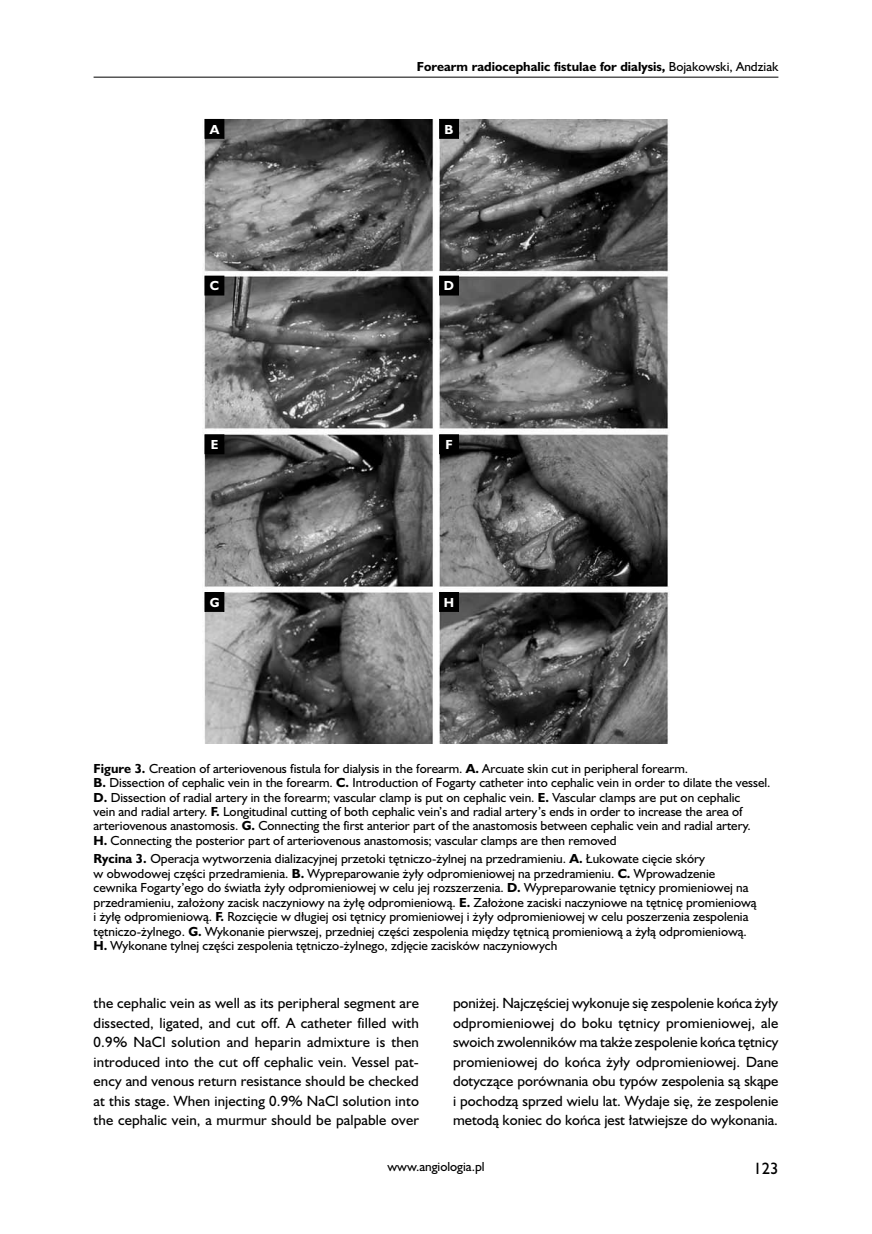
<style>
.page{position:relative;width:872px;height:1234px;background:#fff}
.page>*{position:absolute;margin:0;border:0;box-sizing:border-box;transform-origin:0 0}
.t1{font:15px "Humanst 521 PL";color:#000}
.t2{font:13.5px/19.5px "Humanst 521 PL";letter-spacing:.005em;color:#000;text-align:justify}
.t3{font:12px/14.4px "Humanst 521 PL";color:#000}
.t4{font:700 12px "Humanst 521 PL";color:#000}
.t5{font:700 12px "Humanst 521 PL";color:#fff}
.s1{font-weight:400}
.s2{font-weight:700}
</style>
<div class="page">
<hr style="left:94px;top:77px;width:684px;height:1px;background:#000">
<img style="left:204px;top:119px;width:465px;height:624px">
<div style="left:205px;top:119px;width:19px;height:19px;background:#000"></div>
<div style="left:205px;top:119px;width:19px;height:20px;border:1px solid #000"></div>
<div style="left:439px;top:119px;width:19px;height:19px;background:#000"></div>
<div style="left:439px;top:119px;width:20px;height:20px;border:1px solid #000"></div>
<div style="left:205px;top:276px;width:19px;height:19px;background:#000"></div>
<div style="left:439px;top:276px;width:19px;height:19px;background:#000"></div>
<div style="left:439px;top:276px;width:20px;height:19px;border:1px solid #000"></div>
<div style="left:205px;top:435px;width:19px;height:18px;background:#000"></div>
<div style="left:205px;top:434px;width:19px;height:20px;border:1px solid #000"></div>
<div style="left:439px;top:435px;width:19px;height:18px;background:#000"></div>
<div style="left:439px;top:434px;width:20px;height:20px;border:1px solid #000"></div>
<div style="left:205px;top:592px;width:19px;height:19px;background:#000"></div>
<div style="left:439px;top:592px;width:19px;height:19px;background:#000"></div>
<div style="left:439px;top:592px;width:20px;height:19px;border:1px solid #000"></div>
<p class="t4" style="left:417px;top:58px;width:363px">Forearm radiocephalic fistulae for dialysis, <span class="s1">Bojakowski, Andziak</span></p>
<p class="t5" style="left:210px;top:121px;width:11px">A</p>
<p class="t5" style="left:444px;top:121px;width:10px">B</p>
<p class="t5" style="left:210px;top:278px;width:11px">C</p>
<p class="t5" style="left:444px;top:278px;width:12px">D</p>
<p class="t5" style="left:211px;top:436px;width:9px">E</p>
<p class="t5" style="left:445px;top:436px;width:9px">F</p>
<p class="t5" style="left:210px;top:594px;width:11px">G</p>
<p class="t5" style="left:444px;top:594px;width:12px">H</p>
<p class="t3" style="left:94px;top:760px;width:678px"><span class="s2">Figure 3.</span> Creation of arteriovenous fistula for dialysis in the forearm. <span class="s2">A.</span> Arcuate skin cut in peripheral forearm.<br><span class="s2">B.</span> Dissection of cephalic vein in the forearm. <span class="s2">C.</span> Introduction of Fogarty catheter into cephalic vein in order to dilate the vessel.<br><span class="s2">D.</span> Dissection of radial artery in the forearm; vascular clamp is put on cephalic vein. <span class="s2">E.</span> Vascular clamps are put on cephalic<br>vein and radial artery. <span class="s2">F.</span> Longitudinal cutting of both cephalic vein’s and radial artery’s ends in order to increase the area of arteriovenous anastomosis. <span class="s2">G.</span> Connecting the first anterior part of the anastomosis between cephalic vein and radial artery.<br><span class="s2">H.</span> Connecting the posterior part of arteriovenous anastomosis; vascular clamps are then removed</p>
<p class="t3" style="left:94px;top:851px;width:664px"><span class="s2">Rycina 3.</span> Operacja wytworzenia dializacyjnej przetoki tętniczo-żylnej na przedramieniu. <span class="s2">A.</span> Łukowate cięcie skóry<br>w obwodowej części przedramienia. <span class="s2">B.</span> Wypreparowanie żyły odpromieniowej na przedramieniu. <span class="s2">C.</span> Wprowadzenie cewnika Fogarty’ego do światła żyły odpromieniowej w celu jej rozszerzenia. <span class="s2">D.</span> Wypreparowanie tętnicy promieniowej na przedramieniu, założony zacisk naczyniowy na żyłę odpromieniową. <span class="s2">E.</span> Założone zaciski naczyniowe na tętnicę promieniową i żyłę odpromieniową. <span class="s2">F.</span> Rozcięcie w długiej osi tętnicy promieniowej i żyły odpromieniowej w celu poszerzenia zespolenia tętniczo-żylnego. <span class="s2">G.</span> Wykonanie pierwszej, przedniej części zespolenia między tętnicą promieniową a żyłą odpromieniową.<br><span class="s2">H.</span> Wykonane tylnej części zespolenia tętniczo-żylnego, zdjęcie zacisków naczyniowych</p>
<p class="t2" style="left:94px;top:992px;width:327px">the cephalic vein as well as its peripheral segment are dissected, ligated, and cut off. A catheter filled with 0.9% NaCl solution and heparin admixture is then introduced into the cut off cephalic vein. Vessel pat&shy;ency and venous return resistance should be checked at this stage. When injecting 0.9% NaCl solution into the cephalic vein, a murmur should be palpable over</p>
<p class="t2" style="left:453px;top:992px;width:327px">poniżej. Najczęściej wykonuje się zespolenie końca żyły odpromieniowej do boku tętnicy promieniowej, ale swoich zwolenników ma także zespolenie końca tętnicy promieniowej do końca żyły odpromieniowej. Dane dotyczące porównania obu typów zespolenia są skąpe i pochodzą sprzed wielu lat. Wydaje się, że zespolenie metodą koniec do końca jest łatwiejsze do wykonania.</p>
<p class="t3" style="left:387px;top:1158px;width:99px">www.angiologia.pl</p>
<p class="t1" style="left:753px;top:1157px;width:26px">123</p>
</div>
